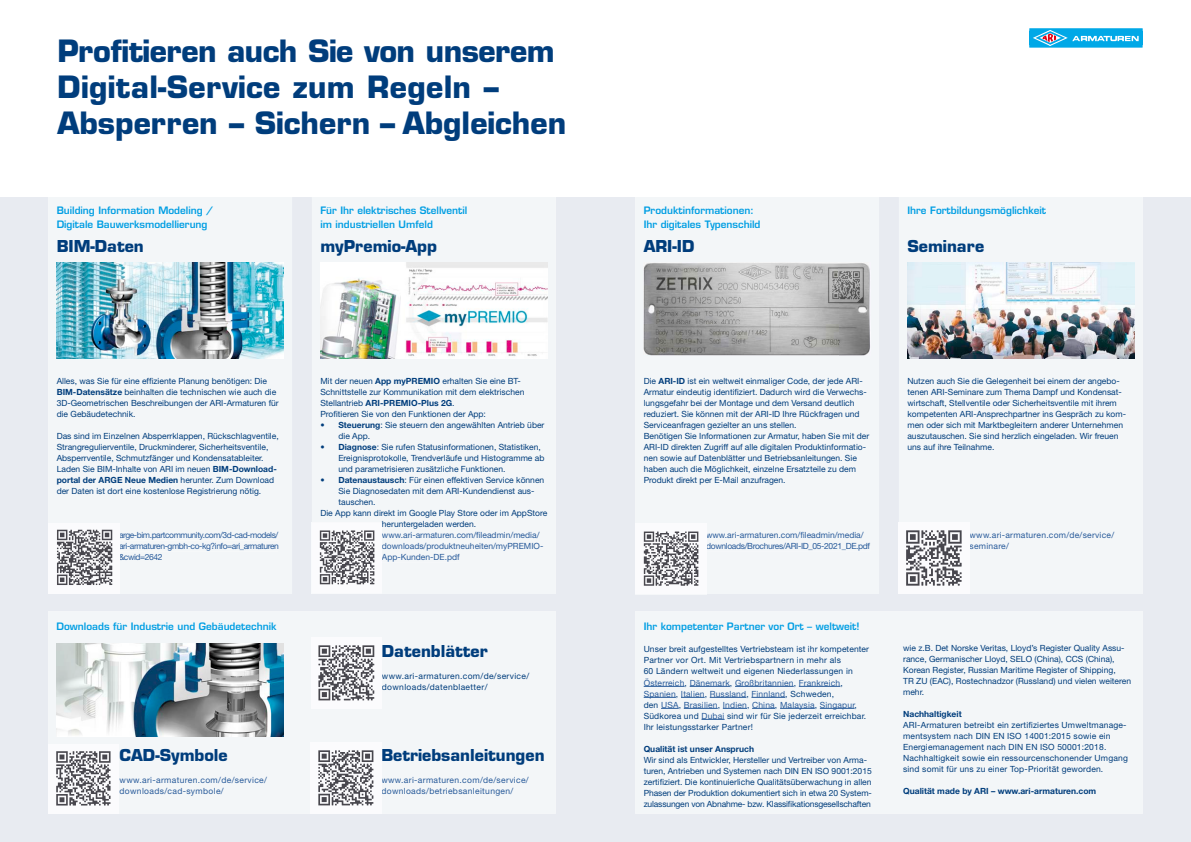
<style>
.page{position:relative;width:1191px;height:842px;background:#fff}
.page>*{position:absolute;margin:0;border:0;box-sizing:border-box;transform-origin:0 0}
.t1{font:700 30px/36px "Eurostile LT Std";color:#003d7c}
.t2{font:700 16px "Eurostile LT Std";color:#003d7c}
.t3{font:600 10px/14px "Eurostile LT Std";color:#009ee3}
.t4{font:8.5px/11px "Helvetica Neue LT Pro";color:#003d7c}
.t5{font:8.5px/11px "Helvetica Neue LT Pro";letter-spacing:.02em;color:#003d7c}
.t6{font:8.5px/11px "Helvetica Neue LT Pro";color:#275a9a}
.t7{font:8.5px/11px "Helvetica Neue LT Pro";letter-spacing:.04em;color:#275a9a}
.t8{font:700 8.5px "Helvetica Neue LT Pro";color:#003d7c}
.t9{font:8.5px/11px "Helvetica Neue LT Pro";letter-spacing:.04em;color:#003d7c}
.t10{font:8.5px/11px "Helvetica Neue LT Pro";letter-spacing:.03em;color:#275a9a}
.s1{font-weight:700}
.s2{color:#275a9a}
</style>
<div class="page">
<div style="left:0;top:197px;width:1191px;height:645px;background:#e8ebf1"></div>
<div style="left:48px;top:611px;width:508px;height:203px;background:#f3f6f8"></div>
<div style="left:381px;top:777px;width:148px;height:6px;background:#f3f6f8"></div>
<div style="left:382px;top:788px;width:131px;height:8px;background:#f3f6f8"></div>
<div style="left:635px;top:197px;width:244px;height:397px;background:#f3f6f8"></div>
<div style="left:706px;top:532px;width:158px;height:7px;background:#f3f6f8"></div>
<div style="left:706px;top:543px;width:164px;height:8px;background:#f3f6f8"></div>
<div style="left:899px;top:197px;width:243px;height:397px;background:#f3f6f8"></div>
<div style="left:969px;top:532px;width:145px;height:7px;background:#f3f6f8"></div>
<div style="left:970px;top:543px;width:39px;height:7px;background:#f3f6f8"></div>
<img style="left:907px;top:262px;width:227px;height:97px">
<div style="left:312px;top:197px;width:244px;height:397px;background:#f3f6f8"></div>
<div style="left:382px;top:554px;width:78px;height:8px;background:#f3f6f8"></div>
<div style="left:48px;top:197px;width:244px;height:397px;background:#f3f6f8"></div>
<div style="left:119px;top:532px;width:159px;height:8px;background:#f3f6f8"></div>
<div style="left:119px;top:543px;width:159px;height:8px;background:#f3f6f8"></div>
<div style="left:119px;top:554px;width:43px;height:7px;background:#f3f6f8"></div>
<img style="left:57px;top:643px;width:226px;height:94px">
<img style="left:57px;top:262px;width:226px;height:96px">
<img style="left:320px;top:262px;width:227px;height:97px">
<img style="left:643px;top:262px;width:227px;height:94px">
<div style="left:635px;top:611px;width:507px;height:203px;background:#f3f6f8"></div>
<hr style="left:643px;top:686px;width:41px;height:1px;background:#275a9a">
<hr style="left:689px;top:686px;width:41px;height:1px;background:#275a9a">
<hr style="left:735px;top:686px;width:58px;height:1px;background:#275a9a">
<hr style="left:799px;top:686px;width:41px;height:1px;background:#275a9a">
<hr style="left:643px;top:697px;width:33px;height:1px;background:#275a9a">
<svg style="left:681px;top:697px;width:23px;height:1px"></svg>
<hr style="left:709px;top:697px;width:37px;height:1px;background:#275a9a">
<hr style="left:751px;top:697px;width:34px;height:1px;background:#275a9a">
<svg style="left:661px;top:708px;width:18px;height:1px"></svg>
<hr style="left:684px;top:708px;width:34px;height:1px;background:#275a9a">
<svg style="left:723px;top:708px;width:52px;height:1px"></svg>
<hr style="left:780px;top:708px;width:34px;height:1px;background:#275a9a">
<hr style="left:820px;top:708px;width:34px;height:1px;background:#275a9a">
<svg style="left:701px;top:719px;width:23px;height:1px"></svg>
<div style="left:1029px;top:28px;width:113px;height:20px;background:#3ebdec"></div>
<svg style="left:1138px;top:31px;width:4px;height:14px"></svg>
<hr style="left:1029px;top:29px;width:113px;height:1px;background:#00a8e7">
<hr style="left:1050px;top:30px;width:92px;height:1px;background:#00a8e7">
<hr style="left:1029px;top:47px;width:113px;height:1px;background:#00a8e7">
<hr style="left:1029px;top:46px;width:113px;height:1px;background:#00a8e7">
<hr style="left:1050px;top:45px;width:92px;height:1px;background:#00a8e7">
<svg style="left:1029px;top:30px;width:109px;height:16px;background:#37b3e4"></svg>
<img style="left:48px;top:523px;width:71px;height:71px">
<img style="left:49px;top:814px;width:69px;height:1px">
<img style="left:49px;top:744px;width:69px;height:70px">
<img style="left:311px;top:638px;width:71px;height:71px">
<img style="left:310px;top:742px;width:71px;height:71px">
<img style="left:898px;top:523px;width:71px;height:71px">
<img style="left:311px;top:522px;width:71px;height:71px">
<img style="left:635px;top:523px;width:71px;height:72px">
<h1 class="t1" style="left:57px;top:33px;width:510px">Profitieren auch Sie von unserem<br>Digital-Service zum Regeln –<br>Absperren – Sichern – Abgleichen</h1>
<p class="t3" style="left:57px;top:204px;width:158px">Building Information Modeling /<br>Digitale Bauwerksmodellierung</p>
<h2 class="t2" style="left:57px;top:237px;width:89px">BIM-Daten</h2>
<p class="t3" style="left:320px;top:204px;width:148px">Für Ihr elektrisches Stellventil im industriellen Umfeld</p>
<h2 class="t2" style="left:320px;top:237px;width:118px">myPremio-App</h2>
<p class="t3" style="left:643px;top:204px;width:118px">Produktinformationen:<br>Ihr digitales Typenschild</p>
<h2 class="t2" style="left:643px;top:237px;width:52px">ARI-ID</h2>
<p class="t3" style="left:907px;top:204px;width:140px">Ihre Fortbildungsmöglichkeit</p>
<h2 class="t2" style="left:907px;top:237px;width:78px">Seminare</h2>
<p class="t4" style="left:57px;top:376px;width:223px">Alles, was Sie für eine effiziente Planung benötigen: Die <span class="s1">BIM-Datensätze</span> beinhalten die technischen wie auch die 3D-Geometrischen Beschreibungen der ARI-Armaturen für die Gebäudetechnik.</p>
<p class="t4" style="left:57px;top:431px;width:223px">Das sind im Einzelnen Absperrklappen, Rückschlagventile, Strangregulierventile, Druckminderer, Sicherheitsventile, Absperrventile, Schmutzfänger und Kondensatableiter.<br>Laden Sie BIM-Inhalte von ARI im neuen <span class="s1">BIM-Download&shy;portal der ARGE Neue Medien</span> herunter. Zum Download der Daten ist dort eine kostenlose Registrierung nötig.</p>
<p class="t6" style="left:119px;top:530px;width:161px;text-align:justify">arge-bim.partcommunity.com/3d-cad-models/ ari-armaturen-gmbh-co-kg?info=ari_armaturen &amp;cwid=2642</p>
<p class="t4" style="left:320px;top:376px;width:205px">Mit der neuen <span class="s1">App myPREMIO</span> erhalten Sie eine BT-Schnittstelle zur Kommunikation mit dem elektrischen Stellantrieb <span class="s1">ARI-PREMIO-Plus 2G</span>.<br>Profitieren Sie von den Funktionen der App:</p>
<p class="t4" style="left:338px;top:420px;width:207px;text-indent:-18px"><span class="s1">• Steuerung</span>: Sie steuern den angewählten Antrieb über die App.</p>
<p class="t4" style="left:338px;top:442px;width:207px;text-indent:-18px"><span class="s1">• Diagnose</span>: Sie rufen Statusinformationen, Statistiken,<br>Ereignisprotokolle, Trendverläufe und Histogramme ab und parametrisieren zusätzliche Funktionen.</p>
<p class="t4" style="left:320px;top:475px;width:225px"><span class="s1">• Datenaustausch</span>: Für einen effektiven Service können</p>
<p class="t4" style="left:338px;top:486px;width:198px">Sie Diagnosedaten mit dem ARI-Kundendienst aus-</p>
<p class="t4" style="left:338px;top:497px;width:39px">tauschen.</p>
<p class="t4" style="left:320px;top:508px;width:228px">Die App kann direkt im Google Play Store oder im AppStore</p>
<p class="t4" style="left:382px;top:519px;width:96px">heruntergeladen werden.</p>
<p class="t6" style="left:382px;top:530px;width:163px">www.ari-armaturen.com/fileadmin/media/ downloads/produktneuheiten/myPREMIO-<br>App-Kunden-DE.pdf</p>
<p class="t4" style="left:643px;top:376px;width:227px">Die <span class="s1">ARI-ID</span> ist ein weltweit einmaliger Code, der jede ARI-Armatur eindeutig identifiziert. Dadurch wird die Verwechs&shy;lungsgefahr bei der Montage und dem Versand deutlich reduziert. Sie können mit der ARI-ID Ihre Rückfragen und Serviceanfragen gezielter an uns stellen.<br>Benötigen Sie Informationen zur Armatur, haben Sie mit der ARI-ID direkten Zugriff auf alle digitalen Produktinformatio&shy;nen sowie auf Datenblätter und Betriebsanleitungen. Sie haben auch die Möglichkeit, einzelne Ersatzteile zu dem Produkt direkt per E-Mail anzufragen.</p>
<p class="t6" style="left:706px;top:530px;width:165px">www.ari-armaturen.com/fileadmin/media/ downloads/Brochures/ARI-ID_05-2021_DE.pdf</p>
<p class="t3" style="left:57px;top:620px;width:221px">Downloads für Industrie und Gebäudetechnik</p>
<p class="t3" style="left:643px;top:620px;width:217px">Ihr kompetenter Partner vor Ort – weltweit!</p>
<p class="t5" style="left:643px;top:644px;width:227px">Unser breit aufgestelltes Vertriebsteam ist ihr kompetenter Partner vor Ort. Mit Vertriebspartnern in mehr als<br>60 Ländern weltweit und eigenen Niederlassungen in <span class="s2">Österreich</span>, <span class="s2">Dänemark</span>, <span class="s2">Großbritannien</span>, <span class="s2">Frankreich</span>, <span class="s2">Spanien</span>, <span class="s2">Italien</span>, <span class="s2">Russland</span>, <span class="s2">Finnland</span>, Schweden,<br>den <span class="s2">USA</span>, <span class="s2">Brasilien</span>, <span class="s2">Indien</span>, <span class="s2">China</span>, <span class="s2">Malaysia</span>, <span class="s2">Singapur</span>, Südkorea und <span class="s2">Dubai</span> sind wir für Sie jederzeit erreichbar.<br>Ihr leistungsstarker Partner!</p>
<p class="t8" style="left:643px;top:743px;width:112px">Qualität ist unser Anspruch</p>
<p class="t4" style="left:643px;top:754px;width:230px">Wir sind als Entwickler, Hersteller und Vertreiber von Arma&shy;turen, Antrieben und Systemen nach DIN EN ISO 9001:2015 zertifiziert. Die kontinuierliche Qualitätsüberwachung in allen Phasen der Produktion dokumentiert sich in etwa 20 System&shy;zulassungen von Abnahme- bzw. Klassifikationsgesellschaften</p>
<h2 class="t2" style="left:382px;top:641px;width:107px">Datenblätter</h2>
<p class="t9" style="left:382px;top:670px;width:149px">www.ari-armaturen.com/de/service/ downloads/datenblaetter/</p>
<h2 class="t2" style="left:120px;top:745px;width:110px">CAD-Symbole</h2>
<p class="t7" style="left:120px;top:774px;width:149px">www.ari-armaturen.com/de/service/ downloads/cad-symbole/</p>
<h2 class="t2" style="left:381px;top:745px;width:165px">Betriebsanleitungen</h2>
<p class="t7" style="left:381px;top:774px;width:149px">www.ari-armaturen.com/de/service/ downloads/betriebsanleitungen/</p>
<p class="t4" style="left:907px;top:376px;width:220px">Nutzen auch Sie die Gelegenheit bei einem der angebo&shy;tenen ARI-Seminare zum Thema Dampf und Kondensat&shy;wirtschaft, Stellventile oder Sicherheitsventile mit ihrem kompetenten ARI-Ansprechpartner ins Gespräch zu kom&shy;men oder sich mit Marktbegleitern anderer Unternehmen auszutauschen. Sie sind herzlich eingeladen. Wir freuen uns auf ihre Teilnahme.</p>
<p class="t10" style="left:969px;top:530px;width:146px">www.ari-armaturen.com/de/service/ seminare/</p>
<p class="t4" style="left:903px;top:642px;width:229px">wie z.B. Det Norske Veritas, Lloyd’s Register Quality Assu&shy;rance, Germanischer Lloyd, SELO (China), CCS (China), Korean Register, Russian Maritime Register of Shipping,<br>TR ZU (EAC), Rostechnadzor (Russland) und vielen weiteren mehr.</p>
<p class="t8" style="left:903px;top:709px;width:60px">Nachhaltigkeit</p>
<p class="t5" style="left:903px;top:719px;width:226px">ARI-Armaturen betreibt ein zertifiziertes Umweltmanage&shy;mentsystem nach DIN EN ISO 14001:2015 sowie ein Energiemanagement nach DIN EN ISO 50001:2018.<br>Nachhaltigkeit sowie ein ressourcenschonender Umgang sind somit für uns zu einer Top-Priorität geworden.</p>
<p class="t8" style="left:903px;top:786px;width:195px">Qualität made by ARI – www.ari-armaturen.com</p>
</div>
